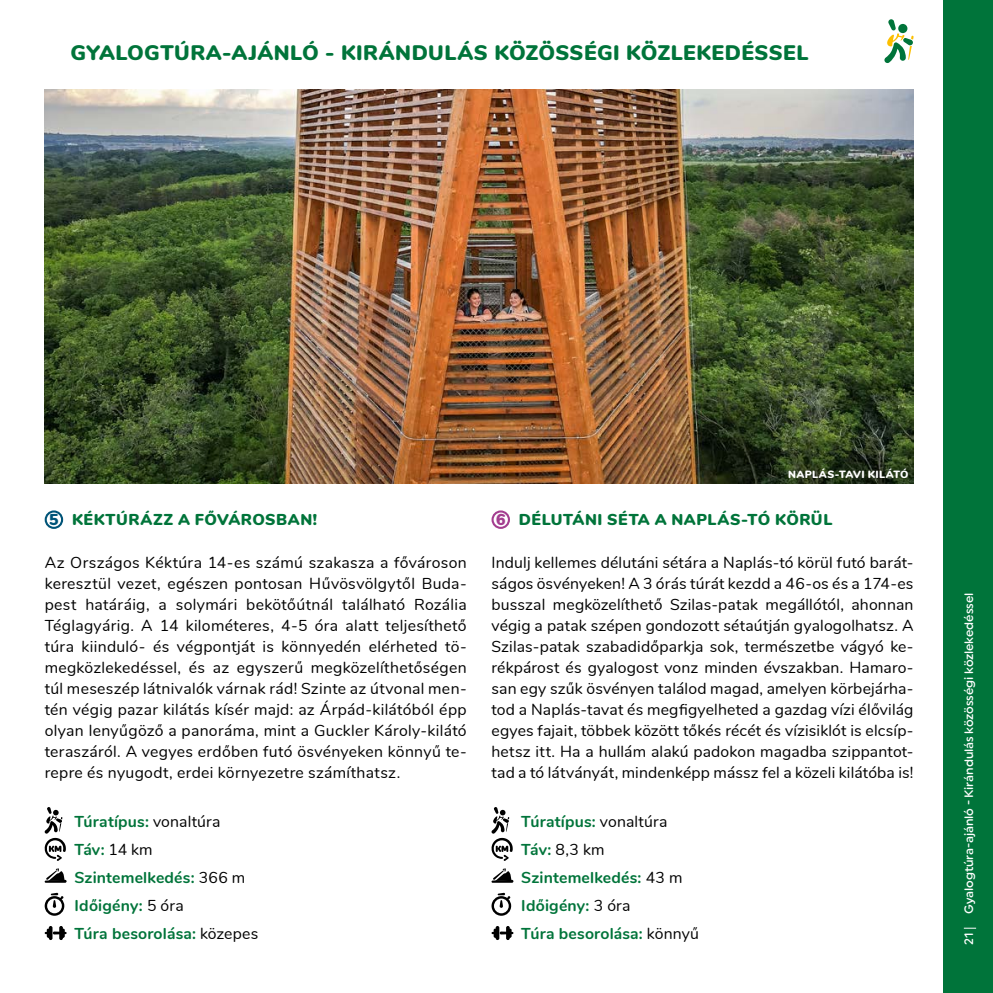
<style>
.page{position:relative;width:993px;height:993px;background:#fff}
.page>*{position:absolute;margin:0;border:0;box-sizing:border-box;transform-origin:0 0}
.t1{font:900 21px "Nunito";letter-spacing:.02em;color:#00743a}
.t2{font:15.75px/21px "Nunito";letter-spacing:.015em;color:#000;text-align:justify}
.t3{font:700 15.75px/28px "Nunito";letter-spacing:.01em;color:#00743a}
.t4{font:900 15.75px "Nunito";letter-spacing:.03em;color:#00743a}
.t5{font:900 15.75px "Nunito";color:#005478}
.t6{font:900 15.75px "Nunito";color:#a43e90}
.t7{font:500 12.25px "Uniform Rnd";letter-spacing:-.005em;color:#fff}
.t8{font:900 10.5px "Nunito";letter-spacing:.035em;color:#fff}
.s1{font-weight:400;color:#000}
</style>
<div class="page">
<div style="left:943px;top:0;width:49px;height:992px;background:#00743a"></div>
<svg style="left:44px;top:807px;width:22px;height:53px"></svg>
<svg style="left:45px;top:868px;width:22px;height:14px"></svg>
<svg style="left:45px;top:892px;width:19px;height:23px"></svg>
<svg style="left:45px;top:926px;width:22px;height:13px"></svg>
<svg style="left:491px;top:807px;width:21px;height:53px"></svg>
<svg style="left:491px;top:868px;width:22px;height:14px"></svg>
<svg style="left:491px;top:892px;width:20px;height:23px"></svg>
<svg style="left:491px;top:926px;width:22px;height:13px"></svg>
<svg style="left:884px;top:19px;width:29px;height:44px"></svg>
<img style="left:45px;top:89px;width:868px;height:394px">
<div style="left:45px;top:510px;width:18px;height:18px;border:2px solid #005478;border-radius:50%"></div>
<div style="left:491px;top:510px;width:19px;height:18px;border:2px solid #a43e90;border-radius:50%"></div>
<h1 class="t1" style="left:70px;top:37px;width:739px">GYALOGTÚRA-AJÁNLÓ - KIRÁNDULÁS KÖZÖSSÉGI KÖZLEKEDÉSSEL</h1>
<p class="t8" style="left:788px;top:466px;width:122px">NAPLÁS-TAVI KILÁTÓ</p>
<p class="t4" style="left:72px;top:508px;width:247px">KÉKTÚRÁZZ A FŐVÁROSBAN!</p>
<p class="t2" style="left:45px;top:550px;width:423px">Az Országos Kéktúra 14-es számú szakasza a fővároson keresztül vezet, egészen pontosan Hűvösvölgytől Buda&shy;pest határáig, a solymári bekötőútnál található Rozália Téglagyárig. A 14 kilométeres, 4-5 óra alatt teljesíthető túra kiinduló- és végpontját is könnyedén elérheted tö&shy;megközlekedéssel, és az egyszerű megközelíthetőségen túl meseszép látnivalók várnak rád! Szinte az útvonal men&shy;tén végig pazar kilátás kísér majd: az Árpád-kilátóból épp olyan lenyűgöző a panoráma, mint a Guckler Károly-kilátó teraszáról. A vegyes erdőben futó ösvényeken könnyű te&shy;repre és nyugodt, erdei környezetre számíthatsz.</p>
<p class="t3" style="left:74px;top:806px;width:185px">Túratípus: <span class="s1">vonaltúra<br></span>Táv: <span class="s1">14 km<br></span>Szintemelkedés: <span class="s1">366 m<br></span>Időigény: <span class="s1">5 óra<br></span>Túra besorolása: <span class="s1">közepes</span></p>
<p class="t4" style="left:518px;top:508px;width:315px">DÉLUTÁNI SÉTA A NAPLÁS-TÓ KÖRÜL</p>
<p class="t2" style="left:491px;top:550px;width:423px">Indulj kellemes délutáni sétára a Naplás-tó körül futó barát&shy;ságos ösvényeken! A 3 órás túrát kezdd a 46-os és a 174-es busszal megközelíthető Szilas-patak megállótól, ahonnan végig a patak szépen gondozott sétaútján gyalogolhatsz. A Szilas-patak szabadidőparkja sok, természetbe vágyó ke&shy;rékpárost és gyalogost vonz minden évszakban. Hamaro&shy;san egy szűk ösvényen találod magad, amelyen körbejárha&shy;tod a Naplás-tavat és megfigyelheted a gazdag vízi élővilág egyes fajait, többek között tőkés récét és vízisiklót is elcsíp&shy;hetsz itt. Ha a hullám alakú padokon magadba szippantot&shy;tad a tó látványát, mindenképp mássz fel a közeli kilátóba is!</p>
<p class="t3" style="left:521px;top:806px;width:179px">Túratípus: <span class="s1">vonaltúra<br></span>Táv: <span class="s1">8,3 km<br></span>Szintemelkedés: <span class="s1">43 m<br></span>Időigény: <span class="s1">3 óra<br></span>Túra besorolása: <span class="s1">könnyű</span></p>
<p class="t5" style="left:49px;top:508px;width:11px">5</p>
<p class="t6" style="left:496px;top:508px;width:11px">6</p>
<p class="t7" style="left:961px;top:913px;width:323px;rotate:-90deg">Gyalogtúra-ajánló - Kirándulás közösségi közlekedéssel</p>
<p class="t7" style="left:961px;top:944px;width:14px;rotate:-90deg">21</p>
</div>
